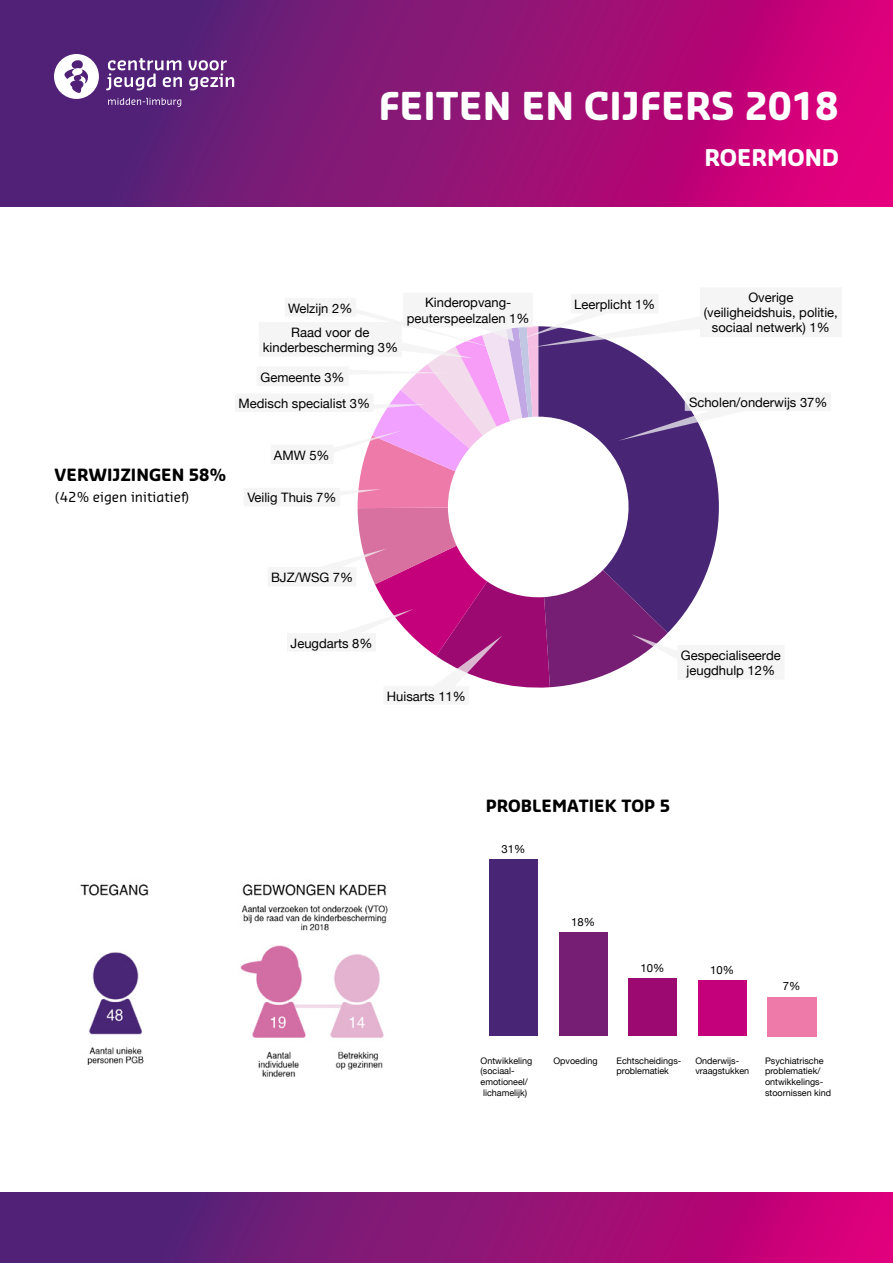
<style>
.page{position:relative;width:893px;height:1263px;background:#fff}
.page>*{position:absolute;margin:0;border:0;box-sizing:border-box;transform-origin:0 0}
.t1{font:700 37.5px "Sansa Soft Pro";color:#fff}
.t2{font:700 22.5px "Sansa Soft Pro";color:#fff}
.t3{font:700 16.5px "Sansa Soft Pro";color:#000}
.t4{font:13.5px "Sansa Soft Pro";color:#000}
.t5{font:13.05px/15.1px "Helvetica Neue";color:#000;text-align:center}
.t6{font:11.25px "Helvetica Neue";color:#000}
.t7{font:9px/10.8px "Helvetica Neue";color:#000}
</style>
<div class="page">
<svg style="left:357px;top:322px;width:362px;height:366px"></svg>
<img style="left:80px;top:884px;width:308px;height:193px">
<svg style="left:0;top:0;width:893px;height:206px;background:#901277"></svg>
<svg style="left:54px;top:54px;width:45px;height:45px"></svg>
<svg style="left:106px;top:58px;width:76px;height:32px"></svg>
<svg style="left:189px;top:60px;width:45px;height:30px"></svg>
<svg style="left:108px;top:98px;width:73px;height:9px"></svg>
<div style="left:0;top:1192px;width:893px;height:71px;background:linear-gradient(to right,#3f2877,#d70077)"></div>
<svg style="left:767px;top:1036px;width:15px;height:1px"></svg>
<div style="left:489px;top:859px;width:49px;height:177px;background:#492675"></div>
<div style="left:559px;top:932px;width:48px;height:104px;background:#751e73"></div>
<div style="left:628px;top:978px;width:48px;height:58px;background:#9b0971"></div>
<div style="left:698px;top:980px;width:48px;height:56px;background:#c4007a"></div>
<div style="left:767px;top:997px;width:49px;height:39px;background:#ee7aaa"></div>
<h1 class="t1" style="left:378px;top:81px;width:462px">FEITEN EN CIJFERS 2018</h1>
<h2 class="t2" style="left:704px;top:142px;width:136px">ROERMOND</h2>
<p class="t5" style="left:288px;top:301px;width:66px">Welzijn 2%</p>
<p class="t5" style="left:407px;top:296px;width:124px">Kinderopvang&shy;peuterspeelzalen 1%</p>
<p class="t5" style="left:574px;top:297px;width:83px">Leerplicht 1%</p>
<p class="t5" style="left:704px;top:290px;width:135px">Overige (veiligheidshuis, politie, sociaal netwerk) 1%</p>
<p class="t5" style="left:263px;top:326px;width:137px">Raad voor de kinderbescherming 3%</p>
<p class="t5" style="left:261px;top:370px;width:86px">Gemeente 3%</p>
<p class="t5" style="left:239px;top:397px;width:133px">Medisch specialist 3%</p>
<p class="t5" style="left:689px;top:395px;width:140px">Scholen/onderwijs 37%</p>
<p class="t3" style="left:54px;top:464px;width:174px">VERWIJZINGEN 58%</p>
<p class="t4" style="left:55px;top:488px;width:135px">(42% eigen initiatief)</p>
<p class="t5" style="left:274px;top:448px;width:57px">AMW 5%</p>
<p class="t5" style="left:247px;top:491px;width:91px">Veilig Thuis 7%</p>
<p class="t5" style="left:271px;top:571px;width:84px">BJZ/WSG 7%</p>
<p class="t5" style="left:291px;top:636px;width:83px">Jeugdarts 8%</p>
<p class="t5" style="left:387px;top:689px;width:81px">Huisarts 11%</p>
<p class="t5" style="left:681px;top:648px;width:101px">Gespecialiseerde jeugdhulp 12%</p>
<p class="t3" style="left:486px;top:795px;width:186px">PROBLEMATIEK TOP 5</p>
<p class="t6" style="left:502px;top:840px;width:25px">31%</p>
<p class="t6" style="left:571px;top:913px;width:25px">18%</p>
<p class="t6" style="left:641px;top:960px;width:25px">10%</p>
<p class="t6" style="left:710px;top:962px;width:25px">10%</p>
<p class="t6" style="left:783px;top:978px;width:19px">7%</p>
<p class="t7" style="left:480px;top:1055px;width:53px">Ontwikkeling (sociaal&shy;emotioneel/ lichamelijk)</p>
<p class="t7" style="left:553px;top:1055px;width:46px">Opvoeding</p>
<p class="t7" style="left:617px;top:1055px;width:66px">Echtscheidings&shy;problematiek</p>
<p class="t7" style="left:695px;top:1055px;width:55px">Onderwijs&shy;vraagstukken</p>
<p class="t7" style="left:765px;top:1055px;width:68px">Psychiatrische problematiek/ ontwikkelings&shy;stoornissen kind</p>
</div>
